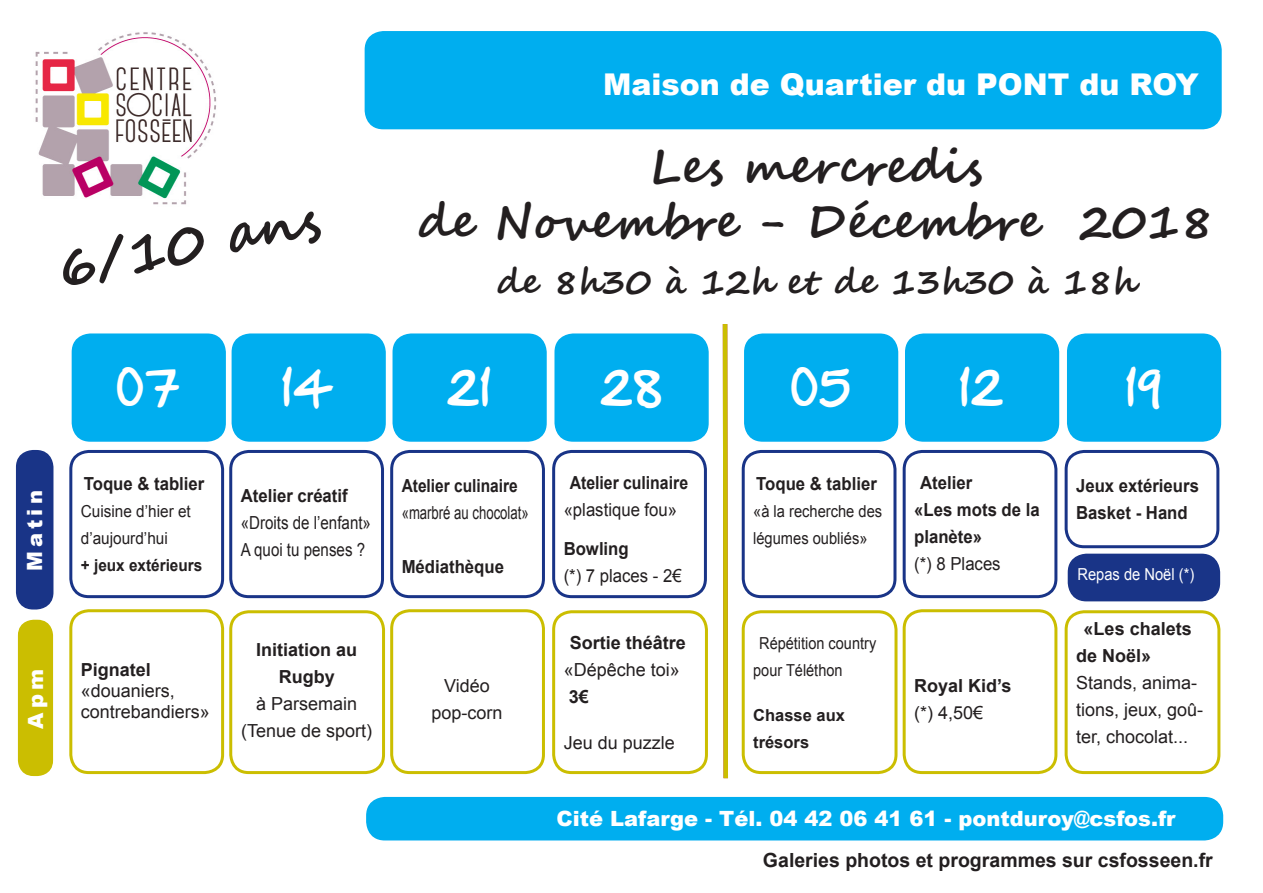
<style>
.page{position:relative;width:1263px;height:893px;background:#fff}
.page>*{position:absolute;margin:0;border:0;box-sizing:border-box;transform-origin:0 0}
.t1{font:700 54px "Segoe Script";color:#231f20}
.t2{font:700 46.5px "Segoe Script";color:#231f20}
.t3{font:45px "Hand Of Sean";color:#fff}
.t4{font:700 34.5px "Segoe Script";color:#231f20}
.t5{font:900 30px "Arial";color:#fff}
.t6{font:900 21px "Arial";color:#fff}
.t7{font:700 19.5px "Arial";color:#231f20}
.t8{font:18px/27px "Arial";color:#231f20}
.t9{font:700 18px/27px "Arial";color:#231f20;scale:.93 1}
.t10{font:700 18px/27px "Arial";color:#231f20;text-align:center}
.t11{font:18px "Arial";color:#231f20;scale:.93 1}
.t12{font:18px "Arial";color:#231f20;scale:.84 1}
.t13{font:18px "Arial";color:#231f20;scale:.73 1}
.t14{font:700 18px "Arial";color:#231f20;scale:.86 1}
.t15{font:700 18px "Arial";color:#231f20;scale:.88 1}
.t16{font:16.5px/27px "Arial";color:#231f20;scale:.89 1}
.t17{font:16.5px/27px "Arial";color:#231f20;scale:.88 1}
.t18{font:16.5px/27px "Arial";color:#231f20;scale:.93 1}
.t19{font:700 16.5px/27px "Arial";color:#231f20}
.t20{font:700 16.5px "Arial";color:#231f20;scale:.93 1}
.t21{font:16.5px "Arial";color:#fff;scale:.89 1}
</style>
<div class="page">
<img style="left:35px;top:32px;width:182px;height:173px">
<div style="left:365px;top:32px;width:856px;height:97px;background:#00aeef;border-radius:18px"></div>
<div style="left:365px;top:31px;width:857px;height:98px;border:2px solid #00aeef;border-radius:18px"></div>
<div style="left:367px;top:798px;width:855px;height:42px;background:#00aeef;border-radius:18px"></div>
<div style="left:366px;top:797px;width:857px;height:43px;border:2px solid #00aeef;border-radius:18px"></div>
<div style="left:17px;top:451px;width:36px;height:158px;background:#193487;border-radius:17px"></div>
<div style="left:16px;top:450px;width:37px;height:159px;border:2px solid #193487;border-radius:17px"></div>
<div style="left:19px;top:620px;width:33px;height:155px;background:#cbbe01;border-radius:15px"></div>
<div style="left:18px;top:620px;width:35px;height:156px;border:2px solid #cbbe01;border-radius:15px"></div>
<div style="left:69px;top:450px;width:155px;height:148px;border:3px solid #193487;border-radius:18px"></div>
<div style="left:390px;top:450px;width:155px;height:148px;border:3px solid #193487;border-radius:18px"></div>
<div style="left:903px;top:450px;width:154px;height:148px;border:3px solid #193487;border-radius:18px"></div>
<div style="left:229px;top:450px;width:155px;height:148px;border:3px solid #193487;border-radius:18px"></div>
<div style="left:742px;top:450px;width:154px;height:148px;border:3px solid #193487;border-radius:18px"></div>
<div style="left:552px;top:450px;width:155px;height:148px;border:3px solid #193487;border-radius:18px"></div>
<div style="left:1065px;top:450px;width:154px;height:98px;border:3px solid #193487;border-radius:18px"></div>
<div style="left:69px;top:609px;width:155px;height:165px;border:3px solid #cbbe01;border-radius:18px"></div>
<div style="left:390px;top:609px;width:155px;height:165px;border:3px solid #cbbe01;border-radius:18px"></div>
<div style="left:903px;top:609px;width:154px;height:165px;border:3px solid #cbbe01;border-radius:18px"></div>
<div style="left:229px;top:610px;width:156px;height:164px;border:3px solid #cbbe01;border-radius:18px"></div>
<div style="left:742px;top:610px;width:155px;height:164px;border:3px solid #cbbe01;border-radius:18px"></div>
<div style="left:552px;top:610px;width:156px;height:164px;border:3px solid #cbbe01;border-radius:18px"></div>
<div style="left:1065px;top:610px;width:155px;height:164px;border:3px solid #cbbe01;border-radius:18px"></div>
<div style="left:1068px;top:554px;width:151px;height:47px;background:#193487;border-radius:18px"></div>
<div style="left:1068px;top:554px;width:152px;height:47px;border:2px solid #193487;border-radius:18px"></div>
<div style="left:72px;top:334px;width:153px;height:107px;background:#00aeef;border-radius:18px"></div>
<div style="left:72px;top:333px;width:154px;height:109px;border:2px solid #00aeef;border-radius:18px"></div>
<div style="left:393px;top:334px;width:153px;height:107px;background:#00aeef;border-radius:18px"></div>
<div style="left:392px;top:333px;width:155px;height:109px;border:2px solid #00aeef;border-radius:18px"></div>
<div style="left:906px;top:334px;width:152px;height:107px;background:#00aeef;border-radius:18px"></div>
<div style="left:905px;top:333px;width:154px;height:109px;border:2px solid #00aeef;border-radius:18px"></div>
<div style="left:232px;top:334px;width:153px;height:107px;background:#00aeef;border-radius:18px"></div>
<div style="left:232px;top:333px;width:154px;height:109px;border:2px solid #00aeef;border-radius:18px"></div>
<div style="left:745px;top:334px;width:152px;height:107px;background:#00aeef;border-radius:18px"></div>
<div style="left:744px;top:333px;width:154px;height:109px;border:2px solid #00aeef;border-radius:18px"></div>
<div style="left:555px;top:334px;width:153px;height:107px;background:#00aeef;border-radius:18px"></div>
<div style="left:554px;top:333px;width:155px;height:109px;border:2px solid #00aeef;border-radius:18px"></div>
<div style="left:1068px;top:334px;width:152px;height:107px;background:#00aeef;border-radius:18px"></div>
<div style="left:1067px;top:333px;width:154px;height:109px;border:2px solid #00aeef;border-radius:18px"></div>
<svg style="left:722px;top:324px;width:6px;height:455px;background:#d3c236"></svg>
<p class="t1" style="left:50px;top:226px;width:267px;rotate:-11deg">6/10 ans</p>
<p class="t5" style="left:603px;top:63px;width:597px">Maison de Quartier du PONT du ROY</p>
<p class="t2" style="left:650px;top:128px;width:334px">Les mercredis</p>
<p class="t2" style="left:418px;top:184px;width:798px">de Novembre - Décembre 2018</p>
<p class="t4" style="left:497px;top:254px;width:640px">de 8h30 à 12h et de 13h30 à 18h</p>
<p class="t6" style="left:19px;top:571px;width:82px;rotate:-90deg">Matin</p>
<p class="t6" style="left:20px;top:729px;width:62px;rotate:-90deg">Apm</p>
<p class="t3" style="left:116px;top:348px;width:65px">07</p>
<p class="t3" style="left:281px;top:348px;width:55px">14</p>
<p class="t3" style="left:447px;top:348px;width:46px">21</p>
<p class="t3" style="left:600px;top:348px;width:64px">28</p>
<p class="t3" style="left:790px;top:348px;width:62px">05</p>
<p class="t3" style="left:959px;top:348px;width:46px">12</p>
<p class="t3" style="left:1125px;top:348px;width:37px">19</p>
<p class="t9" style="left:84px;top:470px;width:131px">Toque &amp; tablier</p>
<p class="t18" style="left:81px;top:497px;width:120px">Cuisine d’hier et d’aujourd’hui</p>
<p class="t20" style="left:81px;top:554px;width:132px">+ jeux extérieurs</p>
<p class="t9" style="left:241px;top:482px;width:117px">Atelier créatif</p>
<p class="t12" style="left:241px;top:510px;width:157px">«Droits de l’enfant»</p>
<p class="t12" style="left:241px;top:537px;width:150px">A quoi tu penses ?</p>
<p class="t14" style="left:402px;top:473px;width:137px">Atelier culinaire</p>
<p class="t13" style="left:402px;top:500px;width:176px">«marbré au chocolat»</p>
<p class="t9" style="left:402px;top:553px;width:112px">Médiathèque</p>
<p class="t10" style="left:256px;top:637px;width:103px">Initiation au<br>Rugby</p>
<p class="t8" style="left:256px;top:691px;width:103px">à Parsemain</p>
<p class="t8" style="left:241px;top:718px;width:133px">(Tenue de sport)</p>
<p class="t10" style="left:81px;top:657px;width:72px">Pignatel</p>
<p class="t8" style="left:81px;top:680px;width:131px;line-height:21px">«douaniers, contrebandiers»</p>
<p class="t8" style="left:444px;top:672px;width:47px">Vidéo</p>
<p class="t8" style="left:431px;top:699px;width:73px">pop-corn</p>
<p class="t15" style="left:570px;top:470px;width:136px">Atelier culinaire</p>
<p class="t11" style="left:564px;top:497px;width:124px">«plastique fou»</p>
<p class="t9" style="left:564px;top:535px;width:72px">Bowling</p>
<p class="t11" style="left:564px;top:563px;width:129px">(*) 7 places - 2€</p>
<p class="t10" style="left:570px;top:630px;width:118px">Sortie théâtre</p>
<p class="t8" style="left:564px;top:656px;width:118px">«Dépêche toi»</p>
<p class="t10" style="left:569px;top:684px;width:22px">3€</p>
<p class="t8" style="left:564px;top:730px;width:113px">Jeu du puzzle</p>
<p class="t9" style="left:756px;top:470px;width:131px">Toque &amp; tablier</p>
<p class="t16" style="left:753px;top:498px;width:146px">«à la recherche des légumes oubliés»</p>
<p class="t17" style="left:753px;top:630px;width:141px;text-indent:6px">Répétition country pour Téléthon</p>
<p class="t19" style="left:753px;top:702px;width:93px">Chasse aux trésors</p>
<p class="t9" style="left:920px;top:469px;width:58px">Atelier</p>
<p class="t9" style="left:914px;top:496px;width:137px">«Les mots de la planète»</p>
<p class="t11" style="left:914px;top:551px;width:95px">(*) 8 Places</p>
<p class="t10" style="left:914px;top:673px;width:99px">Royal Kid’s</p>
<p class="t8" style="left:914px;top:699px;width:71px">(*) 4,50€</p>
<p class="t9" style="left:1076px;top:472px;width:134px">Jeux extérieurs</p>
<p class="t9" style="left:1076px;top:499px;width:122px">Basket - Hand</p>
<p class="t21" style="left:1077px;top:563px;width:133px">Repas de Noël (*)</p>
<p class="t10" style="left:1076px;top:616px;width:117px;text-align:left;text-indent:8px">«Les chalets de Noël»</p>
<p class="t8" style="left:1076px;top:669px;width:129px">Stands, anima&shy;tions, jeux, goû&shy;ter, chocolat...</p>
<p class="t6" style="left:556px;top:803px;width:621px">Cité Lafarge - Tél. 04 42 06 41 61 - pontduroy@csfos.fr</p>
<p class="t7" style="left:763px;top:847px;width:451px">Galeries photos et programmes sur csfosseen.fr</p>
</div>
